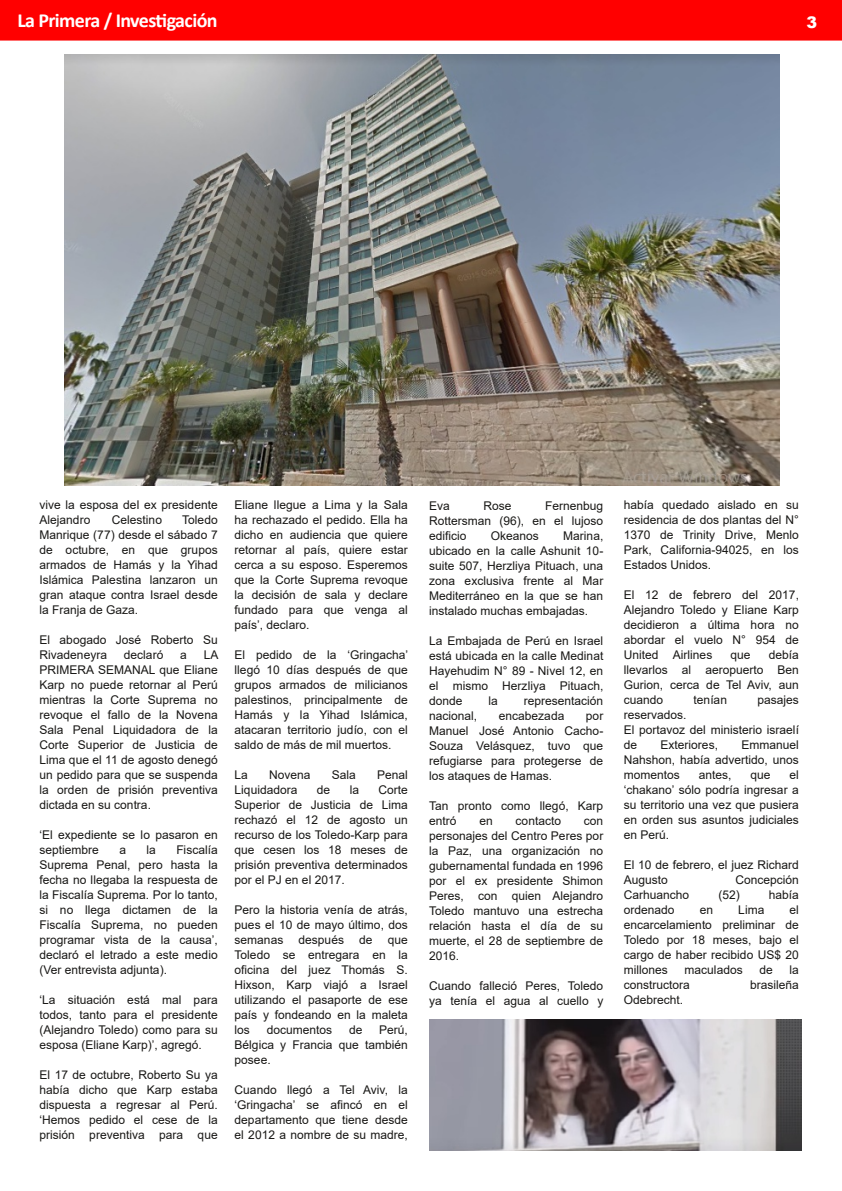
<style>
.page{position:relative;width:842px;height:1191px;background:#fff}
.page>*{position:absolute;margin:0;border:0;box-sizing:border-box;transform-origin:0 0}
.t1{font:700 20px "Calibri";letter-spacing:-.03em;color:#fff}
.t2{font:900 16px "Arial";color:#fff}
.t3{font:12px/15px "Arial";color:#181715;text-align:justify}
</style>
<div class="page">
<div style="left:0;top:0;width:841px;height:40px;background:#f00"></div>
<div style="left:0;top:0;width:842px;height:41px;border:1px solid #f00"></div>
<img style="left:64px;top:54px;width:716px;height:432px">
<img style="left:429px;top:1019px;width:373px;height:132px">
<h1 class="t1" style="left:17px;top:12px;width:202px">La Primera / Investigación</h1>
<h2 class="t2" style="left:806px;top:10px;width:12px">3</h2>
<p class="t3" style="left:39px;top:497px;width:180px">vive la esposa del ex presidente<br>Alejandro</p>
<p class="t3" style="left:112px;top:512px;width:52px">Celestino</p>
<p class="t3" style="left:39px;top:512px;width:180px;text-indent:143px">Toledo Manrique (77) desde el sábado 7 de octubre, en que grupos armados de Hamás y la Yihad Islámica Palestina lanzaron un gran ataque contra Israel desde la Franja de Gaza.</p>
<p class="t3" style="left:39px;top:632px;width:180px">El abogado José Roberto Su<br>Rivadeneyra</p>
<p class="t3" style="left:124px;top:647px;width:41px">declaró</p>
<p class="t3" style="left:180px;top:647px;width:8px">a</p>
<p class="t3" style="left:39px;top:647px;width:180px;text-indent:164px">LA PRIMERA SEMANAL que Eliane Karp no puede retornar al Perú mientras la Corte Suprema no revoque el fallo de la Novena Sala Penal Liquidadora de la Corte Superior de Justicia de Lima que el 11 de agosto denegó un pedido para que se suspenda la orden de prisión preventiva dictada en su contra.</p>
<p class="t3" style="left:39px;top:827px;width:180px">‘El expediente se lo pasaron en septiembre</p>
<p class="t3" style="left:39px;top:842px;width:180px;text-indent:137px">Fiscalía Suprema Penal, pero hasta la fecha no llegaba la respuesta de la Fiscalía Suprema. Por lo tanto, si no llega dictamen de la Fiscalía Suprema, no pueden programar vista de la causa’, declaró el letrado a este medio (Ver entrevista adjunta).</p>
<p class="t3" style="left:39px;top:992px;width:180px">‘La situación está mal para todos, tanto para el presidente (Alejandro Toledo) como para su esposa (Eliane Karp)’, agregó.</p>
<p class="t3" style="left:39px;top:1067px;width:180px">El 17 de octubre, Roberto Su ya había dicho que Karp estaba dispuesta a regresar al Perú. ‘Hemos pedido el cese de la prisión preventiva para que</p>
<p class="t3" style="left:119px;top:842px;width:8px">a</p>
<p class="t3" style="left:146px;top:842px;width:11px">la</p>
<p class="t3" style="left:235px;top:497px;width:175px">Eliane llegue a Lima y la Sala ha rechazado el pedido. Ella ha dicho en audiencia que quiere retornar al país, quiere estar cerca a su esposo. Esperemos que la Corte Suprema revoque la decisión de sala y declare fundado para que venga al país’, declaro.</p>
<p class="t3" style="left:235px;top:647px;width:175px">El pedido de la ‘Gringacha’ llegó 10 días después de que grupos armados de milicianos palestinos, principalmente de Hamás y la Yihad Islámica, atacaran territorio judío, con el saldo de más de mil muertos.</p>
<p class="t3" style="left:235px;top:767px;width:15px">La</p>
<p class="t3" style="left:269px;top:767px;width:43px">Novena</p>
<p class="t3" style="left:332px;top:767px;width:26px">Sala</p>
<p class="t3" style="left:377px;top:767px;width:32px">Penal</p>
<p class="t3" style="left:235px;top:782px;width:64px">Liquidadora</p>
<p class="t3" style="left:317px;top:782px;width:15px">de</p>
<p class="t3" style="left:350px;top:782px;width:11px">la</p>
<p class="t3" style="left:235px;top:782px;width:175px;text-indent:144px">Corte Superior de Justicia de Lima rechazó el 12 de agosto un recurso de los Toledo-Karp para que cesen los 18 meses de prisión preventiva determinados por el PJ en el 2017.</p>
<p class="t3" style="left:235px;top:902px;width:175px">Pero la historia venía de atrás, pues el 10 de mayo último, dos semanas</p>
<p class="t3" style="left:299px;top:932px;width:47px">después</p>
<p class="t3" style="left:359px;top:932px;width:15px">de</p>
<p class="t3" style="left:235px;top:932px;width:175px;text-indent:153px">que Toledo se entregara en la oficina del juez Thomás S.<br>Hixson, Karp viajó a Israel utilizando el pasaporte de ese país y fondeando en la maleta los</p>
<p class="t3" style="left:235px;top:1022px;width:175px;text-indent:145px">Perú, Bélgica y Francia que también posee.</p>
<p class="t3" style="left:235px;top:1082px;width:175px">Cuando llegó a Tel Aviv, la ‘Gringacha’ se afincó en el departamento que tiene desde el 2012 a nombre de su madre,</p>
<p class="t3" style="left:267px;top:1022px;width:67px">documentos</p>
<p class="t3" style="left:349px;top:1022px;width:15px">de</p>
<p class="t3" style="left:429px;top:498px;width:176px;text-indent:116px">Fernenbug Rottersman (96), en el lujoso edificio</p>
<p class="t3" style="left:429px;top:498px;width:22px">Eva</p>
<p class="t3" style="left:483px;top:498px;width:30px">Rose</p>
<p class="t3" style="left:491px;top:528px;width:50px">Okeanos</p>
<p class="t3" style="left:429px;top:528px;width:176px;text-indent:134px">Marina, ubicado en la calle Ashunit 10- suite 507, Herzliya Pituach, una zona exclusiva frente al Mar Mediterráneo en la que se han instalado muchas embajadas.</p>
<p class="t3" style="left:429px;top:633px;width:176px">La Embajada de Perú en Israel está ubicada en la calle Medinat Hayehudim N° 89 - Nivel 12, en el mismo Herzliya Pituach, donde</p>
<p class="t3" style="left:488px;top:693px;width:11px">la</p>
<p class="t3" style="left:524px;top:693px;width:81px">representación</p>
<p class="t3" style="left:429px;top:708px;width:50px">nacional,</p>
<p class="t3" style="left:499px;top:708px;width:67px">encabezada</p>
<p class="t3" style="left:429px;top:708px;width:176px;text-indent:157px">por Manuel José Antonio Cacho-Souza Velásquez, tuvo que refugiarse para protegerse de los ataques de Hamas.</p>
<p class="t3" style="left:429px;top:798px;width:176px">Tan pronto como llegó, Karp entró</p>
<p class="t3" style="left:479px;top:813px;width:15px">en</p>
<p class="t3" style="left:516px;top:813px;width:47px">contacto</p>
<p class="t3" style="left:429px;top:813px;width:176px;text-indent:155px">con personajes del Centro Peres por la Paz, una organización no gubernamental fundada en 1996 por el ex presidente Shimon Peres, con quien Alejandro Toledo mantuvo una estrecha relación hasta el día de su muerte, el 28 de septiembre de 2016.</p>
<p class="t3" style="left:429px;top:978px;width:176px">Cuando falleció Peres, Toledo ya tenía el agua al cuello y</p>
<p class="t3" style="left:624px;top:497px;width:177px">había quedado aislado en su residencia de dos plantas del N° 1370 de Trinity Drive, Menlo Park, California-94025, en los Estados Unidos.</p>
<p class="t3" style="left:624px;top:587px;width:177px">El 12 de febrero del 2017, Alejandro Toledo y Eliane Karp decidieron a última hora no abordar el vuelo N° 954 de United Airlines</p>
<p class="t3" style="left:624px;top:647px;width:177px;text-indent:145px">debía llevarlos al aeropuerto Ben Gurion, cerca de Tel Aviv, aun cuando</p>
<p class="t3" style="left:730px;top:647px;width:22px">que</p>
<p class="t3" style="left:694px;top:692px;width:35px">tenían</p>
<p class="t3" style="left:757px;top:692px;width:43px">pasajes</p>
<p class="t3" style="left:624px;top:707px;width:177px;text-align:left">reservados.<br>El portavoz del ministerio israelí de</p>
<p class="t3" style="left:624px;top:737px;width:177px;text-indent:118px">Emmanuel Nahshon, había advertido, unos momentos</p>
<p class="t3" style="left:660px;top:737px;width:59px">Exteriores,</p>
<p class="t3" style="left:624px;top:767px;width:177px;text-indent:166px">el ‘chakano’ sólo podría ingresar a su territorio una vez que pusiera en orden sus asuntos judiciales en Perú.</p>
<p class="t3" style="left:624px;top:857px;width:177px">El 10 de febrero, el juez Richard<br>Augusto</p>
<p class="t3" style="left:699px;top:767px;width:34px">antes,</p>
<p class="t3" style="left:750px;top:767px;width:22px">que</p>
<p class="t3" style="left:735px;top:872px;width:65px">Concepción</p>
<p class="t3" style="left:624px;top:887px;width:67px">Carhuancho</p>
<p class="t3" style="left:718px;top:887px;width:23px">(52)</p>
<p class="t3" style="left:769px;top:887px;width:32px">había</p>
<p class="t3" style="left:624px;top:902px;width:52px">ordenado</p>
<p class="t3" style="left:700px;top:902px;width:15px">en</p>
<p class="t3" style="left:738px;top:902px;width:28px">Lima</p>
<p class="t3" style="left:624px;top:902px;width:177px;text-indent:166px">el encarcelamiento preliminar de Toledo por 18 meses, bajo el cargo de haber recibido US$ 20 millones</p>
<p class="t3" style="left:685px;top:962px;width:60px">maculados</p>
<p class="t3" style="left:759px;top:962px;width:15px">de</p>
<p class="t3" style="left:789px;top:962px;width:11px">la</p>
<p class="t3" style="left:624px;top:977px;width:68px">constructora</p>
<p class="t3" style="left:750px;top:977px;width:50px">brasileña</p>
<p class="t3" style="left:624px;top:992px;width:61px">Odebrecht.</p>
</div>
